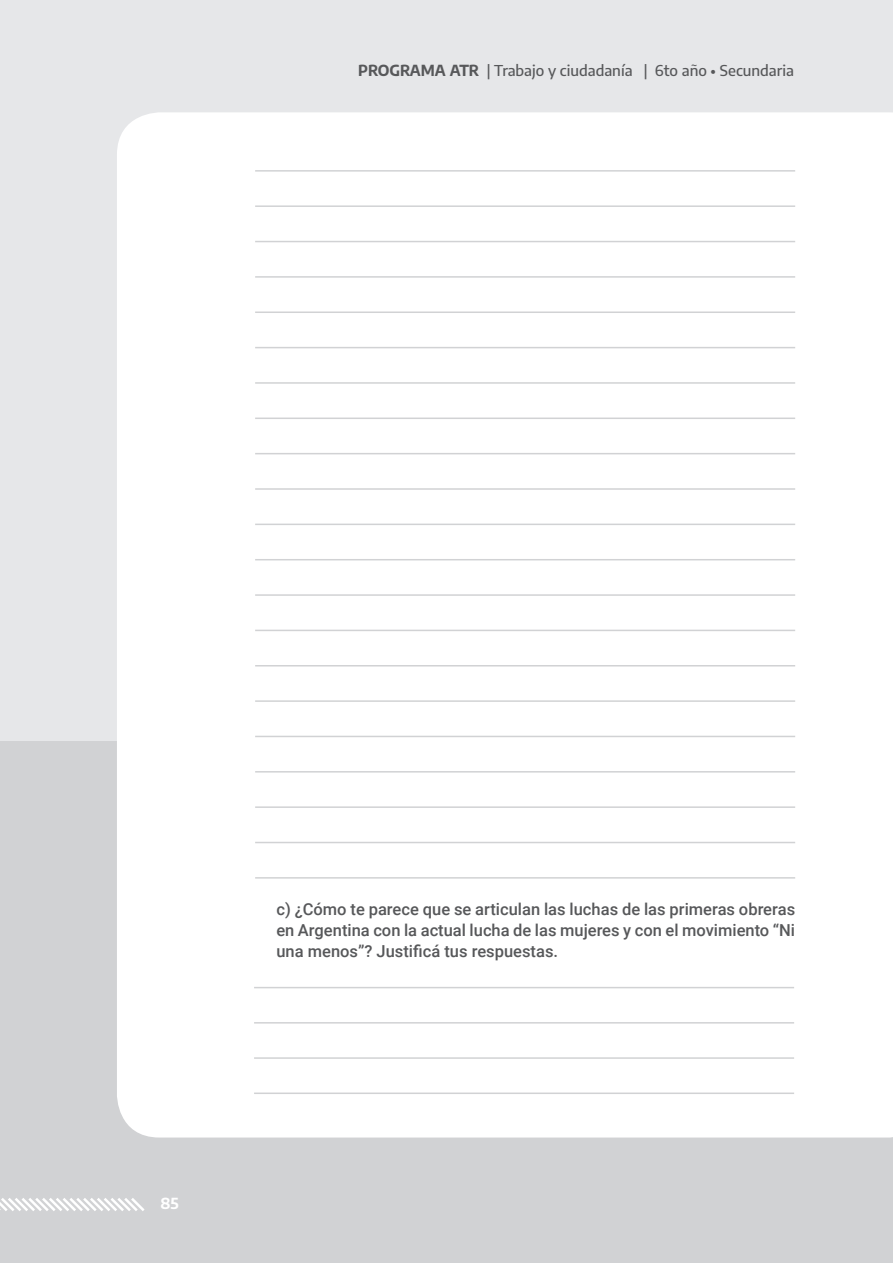
<style>
.page{position:relative;width:893px;height:1263px;background:#fff}
.page>*{position:absolute;margin:0;border:0;box-sizing:border-box;transform-origin:0 0}
.Actividades_secundar{font:500 16.5px/21px "Roboto";color:#57585a;text-align:justify}
.t1{font:500 15px "Encode Sans";color:#57585a}
.t2{font:700 15px "Encode Sans";color:#fff}
.s1{font-weight:700}
</style>
<div class="page">
<div style="left:0;top:594px;width:893px;height:669px;background:#d1d2d4"></div>
<div style="left:0;top:0;width:893px;height:740px;background:#e6e7e9"></div>
<svg style="left:0;top:1198px;width:145px;height:13px"></svg>
<div style="left:117px;top:112px;width:776px;height:1025px;background:#fff"></div>
<hr style="left:255px;top:488px;width:540px;height:2px;background:#d1d2d4">
<hr style="left:255px;top:453px;width:540px;height:1px;background:#d1d2d4">
<hr style="left:255px;top:170px;width:540px;height:2px;background:#d1d2d4">
<hr style="left:255px;top:276px;width:540px;height:2px;background:#d1d2d4">
<hr style="left:255px;top:382px;width:540px;height:2px;background:#d1d2d4">
<hr style="left:255px;top:241px;width:540px;height:1px;background:#d1d2d4">
<hr style="left:255px;top:347px;width:540px;height:1px;background:#d1d2d4">
<hr style="left:255px;top:205px;width:540px;height:2px;background:#d1d2d4">
<hr style="left:255px;top:311px;width:540px;height:2px;background:#d1d2d4">
<hr style="left:255px;top:418px;width:540px;height:1px;background:#d1d2d4">
<hr style="left:255px;top:842px;width:540px;height:1px;background:#d1d2d4">
<hr style="left:255px;top:877px;width:540px;height:2px;background:#d1d2d4">
<hr style="left:255px;top:806px;width:540px;height:2px;background:#d1d2d4">
<hr style="left:255px;top:524px;width:540px;height:1px;background:#d1d2d4">
<hr style="left:255px;top:630px;width:540px;height:1px;background:#d1d2d4">
<hr style="left:255px;top:736px;width:540px;height:1px;background:#d1d2d4">
<hr style="left:255px;top:594px;width:540px;height:2px;background:#d1d2d4">
<hr style="left:255px;top:700px;width:540px;height:2px;background:#d1d2d4">
<hr style="left:255px;top:559px;width:540px;height:1px;background:#d1d2d4">
<hr style="left:255px;top:665px;width:540px;height:1px;background:#d1d2d4">
<hr style="left:255px;top:771px;width:540px;height:1px;background:#d1d2d4">
<hr style="left:254px;top:987px;width:540px;height:1px;background:#d1d2d4">
<hr style="left:254px;top:1092px;width:540px;height:2px;background:#d1d2d4">
<hr style="left:254px;top:1057px;width:540px;height:2px;background:#d1d2d4">
<hr style="left:254px;top:1022px;width:540px;height:1px;background:#d1d2d4">
<p class="t1" style="left:358px;top:60px;width:437px"><span class="s1">PROGRAMA ATR</span> | Trabajo y ciudadanía | 6to año • Secundaria</p>
<p class="t2" style="left:161px;top:1192px;width:20px">85</p>
<p class="Actividades_secundar" style="left:276px;top:898px;width:520px">c) ¿Cómo te parece que se articulan las luchas de las primeras obreras en Argentina con la actual lucha de las mujeres y con el movimiento “Ni una menos”? Justificá tus respuestas.</p>
</div>
